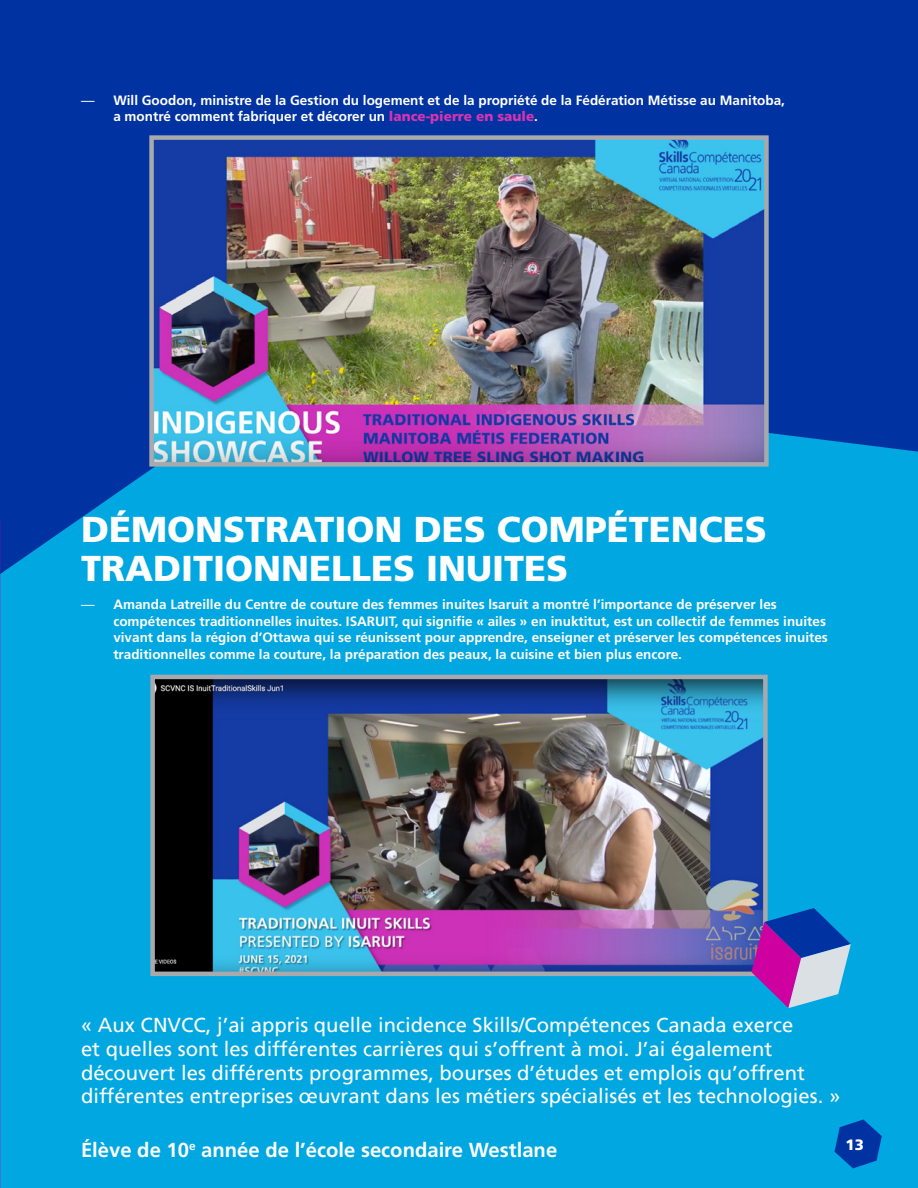
<style>
.page{position:relative;width:918px;height:1188px;background:#fff}
.page>*{position:absolute;margin:0;border:0;box-sizing:border-box;transform-origin:0 0}
.t1{font:900 36px/39px "Frutiger LT Std";color:#fff}
.t2{font:20.25px/23.7px "Frutiger LT Std";color:#fff}
.t3{font:700 20.25px "Frutiger LT Std";color:#fff}
.t4{font:900 15px "Frutiger LT Std";color:#fff}
.t5{font:700 13.5px/16.5px "Frutiger LT Std";color:#fff}
.s1{font-weight:400}
.s2{font-weight:900;color:#d833b2}
</style>
<div class="page">
<div style="left:0;top:0;width:918px;height:608px;background:#0033a1"></div>
<div style="left:0;top:433px;width:918px;height:755px;background:#00a7e1"></div>
<svg style="left:835px;top:1119px;width:47px;height:49px;background:#0055b4"></svg>
<img style="left:154px;top:140px;width:610px;height:322px">
<div style="left:149px;top:135px;width:620px;height:332px;border:4px solid #a7a9ac"></div>
<img style="left:155px;top:680px;width:608px;height:291px">
<div style="left:150px;top:675px;width:618px;height:301px;border:4px solid #a7a9ac"></div>
<svg style="left:751px;top:908px;width:100px;height:100px;background:#676fc0"></svg>
<p class="t5" style="left:113px;top:92px;width:673px;text-indent:-32px"><span class="s1">—</span> Will Goodon, ministre de la Gestion du logement et de la propriété de la Fédération Métisse au Manitoba, a montré comment fabriquer et décorer un <span class="s2">lance-pierre en saule</span>.</p>
<h1 class="t1" style="left:81px;top:509px;width:687px">DÉMONSTRATION DES COMPÉTENCES<br>TRADITIONNELLES INUITES</h1>
<p class="t5" style="left:113px;top:597px;width:716px;text-indent:-32px"><span class="s1">—</span> Amanda Latreille du Centre de couture des femmes inuites lsaruit a montré l’importance de préserver les compétences traditionnelles inuites. ISARUIT, qui signifie « ailes » en inuktitut, est un collectif de femmes inuites vivant dans la région d’Ottawa qui se réunissent pour apprendre, enseigner et préserver les compétences inuites traditionnelles comme la couture, la préparation des peaux, la cuisine et bien plus encore.</p>
<p class="t2" style="left:81px;top:1013px;width:761px">« Aux CNVCC, j’ai appris quelle incidence Skills/Compétences Canada exerce<br>et quelles sont les différentes carrières qui s’offrent à moi. J’ai également découvert les différents programmes, bourses d’études et emplois qu’offrent différentes entreprises œuvrant dans les métiers spécialisés et les technologies. »</p>
<h2 class="t3" style="left:81px;top:1138px;width:478px">Élève de 10<sup>e</sup> année de l’école secondaire Westlane</h2>
<p class="t4" style="left:846px;top:1135px;width:20px">13</p>
</div>
